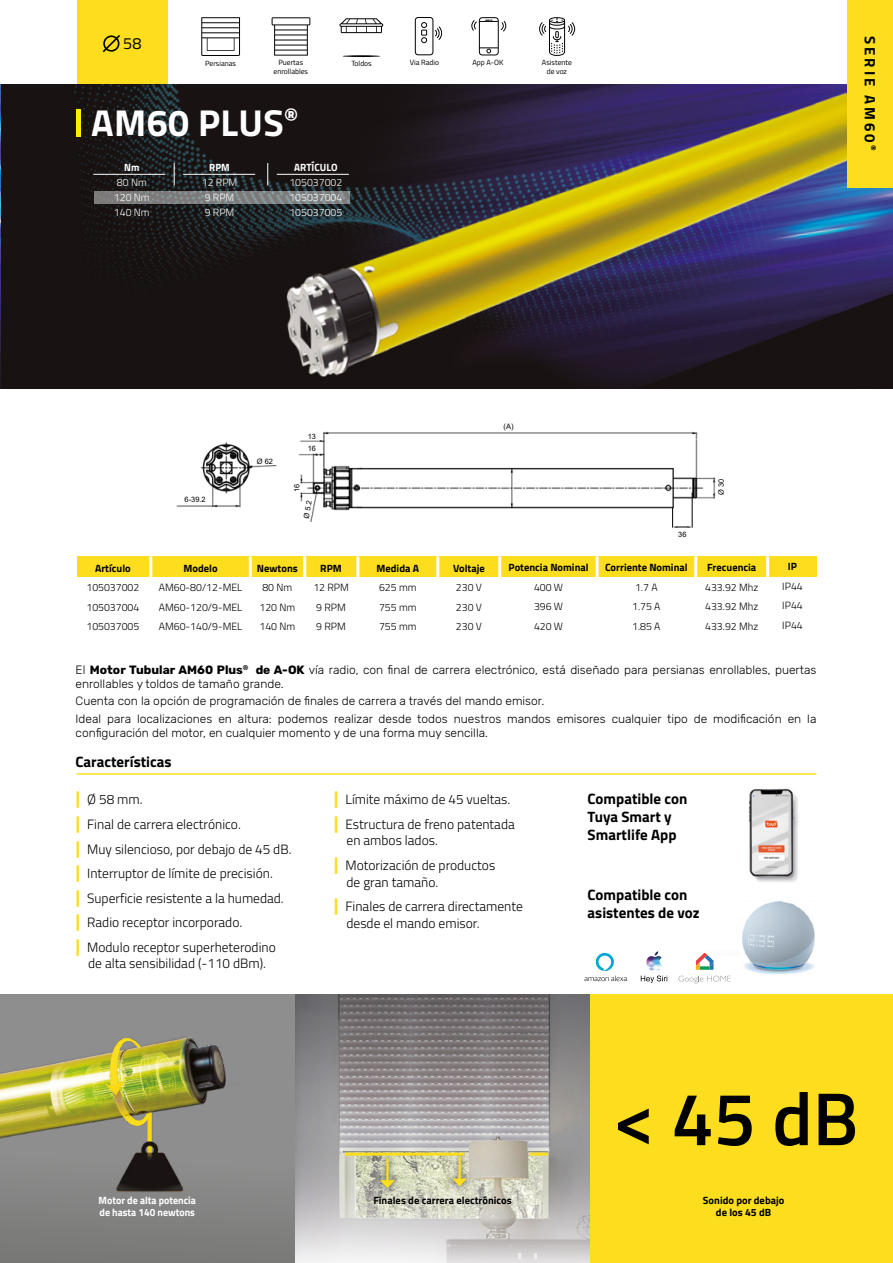
<style>
.page{position:relative;width:893px;height:1263px;background:#fff}
.page>*{position:absolute;margin:0;border:0;box-sizing:border-box;transform-origin:0 0}
.t1{font:600 75px "Titillium Web";color:#000}
.t2{font:700 37.5px "Titillium Web";letter-spacing:.01em;color:#fff}
.t3{font:16.2px "Titillium Web";color:#000}
.t4{font:700 15px/18px "Titillium Web";color:#000}
.t5{font:700 15px "Titillium Web";letter-spacing:.19em;color:#000}
.t6{font:300 13.5px/24.6px "Titillium Web";color:#000}
.t7{font:300 12px/13.5px "Rubik";color:#000}
.t8{font:300 10.5px/19.5px "Titillium Web";color:#000;text-align:justify}
.t9{font:700 10.5px/12.6px "Titillium Web";color:#000;text-align:center}
.t10{font:300 10.5px/15px "Titillium Web";color:#fff}
.t11{font:700 10.5px/12.6px "Titillium Web";color:#fff;scale:.95 1}
.t12{font:7.5px/9px "Titillium Web";color:#000;text-align:center}
.t13{font:7.5px/12.6px "Arial";color:#000}
.s1{font-weight:700}
.s2{font-weight:700;font-size:18px;color:#fcde1e}
</style>
<div class="page">
<img style="left:294px;top:994px;width:297px;height:269px">
<img style="left:0;top:84px;width:893px;height:304px">
<img style="left:704px;top:773px;width:113px;height:202px">
<svg style="left:584px;top:952px;width:43px;height:29px"></svg>
<img style="left:646px;top:956px;width:16px;height:14px">
<svg style="left:641px;top:975px;width:27px;height:8px"></svg>
<svg style="left:678px;top:953px;width:53px;height:30px"></svg>
<div style="left:77px;top:0;width:90px;height:83px;background:#fcde1e"></div>
<div style="left:591px;top:994px;width:302px;height:269px;background:#fcde1e"></div>
<div style="left:0;top:994px;width:294px;height:269px;background:#8e8e8e"></div>
<img style="left:0;top:1037px;width:226px;height:86px">
<svg style="left:0;top:1123px;width:294px;height:140px"></svg>
<hr style="left:77px;top:110px;width:4px;height:27px;background:#ffed00">
<svg style="left:103px;top:35px;width:17px;height:17px"></svg>
<div style="left:77px;top:556px;width:739px;height:21px;background:#fcde1e"></div>
<svg style="left:94px;top:191px;width:255px;height:12px;background:#7f8183"></svg>
<svg style="left:174px;top:163px;width:1px;height:23px"></svg>
<hr style="left:93px;top:174px;width:72px;height:1px;background:#fff">
<hr style="left:183px;top:174px;width:72px;height:1px;background:#fff">
<svg style="left:267px;top:163px;width:1px;height:23px"></svg>
<hr style="left:277px;top:174px;width:72px;height:1px;background:#fff">
<hr style="left:694px;top:556px;width:3px;height:43px;background:#fff">
<hr style="left:766px;top:556px;width:3px;height:43px;background:#fff">
<hr style="left:596px;top:556px;width:3px;height:43px;background:#fff">
<hr style="left:498px;top:556px;width:3px;height:43px;background:#fff">
<hr style="left:436px;top:556px;width:3px;height:43px;background:#fff">
<hr style="left:356px;top:556px;width:3px;height:43px;background:#fff">
<hr style="left:303px;top:556px;width:3px;height:43px;background:#fff">
<hr style="left:249px;top:556px;width:3px;height:43px;background:#fff">
<hr style="left:149px;top:556px;width:3px;height:43px;background:#fff">
<hr style="left:77px;top:773px;width:739px;height:2px;background:#fcde1e">
<svg style="left:201px;top:17px;width:39px;height:39px"></svg>
<svg style="left:272px;top:17px;width:38px;height:39px"></svg>
<svg style="left:539px;top:17px;width:36px;height:39px"></svg>
<svg style="left:471px;top:17px;width:35px;height:38px"></svg>
<svg style="left:415px;top:17px;width:28px;height:38px"></svg>
<hr style="left:342px;top:55px;width:38px;height:2px;background:#000;border-radius:50%">
<svg style="left:339px;top:18px;width:44px;height:15px"></svg>
<div style="left:372px;top:1151px;width:30px;height:45px;background:#000;opacity:.36"></div>
<hr style="left:386px;top:1158px;width:3px;height:24px;background:#fcde1e">
<svg style="left:380px;top:1180px;width:15px;height:8px"></svg>
<div style="left:445px;top:1149px;width:30px;height:45px;background:#000;opacity:.36"></div>
<hr style="left:458px;top:1157px;width:3px;height:23px;background:#fcde1e">
<svg style="left:452px;top:1178px;width:15px;height:8px"></svg>
<hr style="left:345px;top:1152px;width:119px;height:3px;background:#fcde1e">
<hr style="left:529px;top:1152px;width:19px;height:3px;background:#fcde1e">
<img style="left:176px;top:431px;width:540px;height:91px">
<hr style="left:692px;top:493px;width:1px;height:34px;background:#000">
<svg style="left:672px;top:508px;width:20px;height:20px"></svg>
<div style="left:848px;top:0;width:45px;height:187px;background:#fcde1e"></div>
<h3 class="t3" style="left:123px;top:32px;width:20px">58</h3>
<p class="t12" style="left:351px;top:59px;width:22px">Toldos</p>
<p class="t12" style="left:410px;top:58px;width:31px">Via Radio</p>
<p class="t12" style="left:472px;top:58px;width:32px">App A-OK</p>
<p class="t12" style="left:205px;top:58px;width:32px">Persianas</p>
<p class="t12" style="left:274px;top:58px;width:36px">Puertas enrollables</p>
<p class="t12" style="left:542px;top:58px;width:31px">Asistente de voz</p>
<h2 class="t2" style="left:91px;top:95px;width:208px">AM60 PLUS<sup>®</sup></h2>
<p class="t11" style="left:124px;top:160px;width:18px">Nm</p>
<p class="t10" style="left:114px;top:174px;width:37px">80 Nm<br>120 Nm<br>140 Nm</p>
<p class="t11" style="left:209px;top:160px;width:23px">RPM</p>
<p class="t10" style="left:202px;top:174px;width:37px">12 RPM<br>9 RPM<br>9 RPM</p>
<p class="t11" style="left:294px;top:160px;width:47px">ARTÍCULO</p>
<p class="t10" style="left:289px;top:174px;width:54px;text-align:justify">105037002<br>105037004<br>105037005</p>
<p class="t5" style="left:882px;top:36px;width:116px;rotate:90deg">SERIE AM60 <sup>®</sup></p>
<p class="t9" style="left:95px;top:561px;width:37px">Artículo</p>
<p class="t8" style="left:86px;top:577px;width:54px">105037002<br>105037004<br>105037005</p>
<p class="t13" style="left:185px;top:493px;width:23px">6-39.2</p>
<p class="t13" style="left:257px;top:455px;width:18px">Ø 62</p>
<p class="t13" style="left:308px;top:430px;width:10px">13<br>16</p>
<p class="t13" style="left:290px;top:492px;width:10px;rotate:-90deg">16</p>
<p class="t13" style="left:300px;top:518px;width:20px;rotate:-80deg">Ø 5.2</p>
<p class="t9" style="left:184px;top:561px;width:36px">Modelo</p>
<p class="t8" style="left:159px;top:577px;width:85px">AM60-80/12-MEL AM60-120/9-MEL AM60-140/9-MEL</p>
<p class="t9" style="left:257px;top:561px;width:42px">Newtons</p>
<p class="t8" style="left:259px;top:577px;width:37px;text-align:left">80 Nm<br>120 Nm<br>140 Nm</p>
<p class="t9" style="left:320px;top:561px;width:23px">RPM</p>
<p class="t8" style="left:313px;top:577px;width:37px;text-align:left">12 RPM<br>9 RPM<br>9 RPM</p>
<p class="t9" style="left:377px;top:561px;width:44px">Medida A</p>
<p class="t8" style="left:379px;top:577px;width:39px">625 mm 755 mm 755 mm</p>
<p class="t9" style="left:453px;top:561px;width:33px">Voltaje</p>
<p class="t8" style="left:456px;top:577px;width:28px">230 V 230 V 230 V</p>
<p class="t13" style="left:504px;top:420px;width:11px">(A)</p>
<p class="t9" style="left:508px;top:561px;width:82px">Potencia Nominal</p>
<p class="t8" style="left:534px;top:577px;width:31px">400 W 396 W 420 W</p>
<p class="t13" style="left:678px;top:528px;width:10px">36</p>
<p class="t9" style="left:605px;top:561px;width:84px">Corriente Nominal</p>
<p class="t8" style="left:632px;top:577px;width:30px;text-align:left">1.7 A<br>1.75 A<br>1.85 A</p>
<p class="t13" style="left:715px;top:495px;width:18px;rotate:-90deg">Ø 30</p>
<p class="t9" style="left:707px;top:561px;width:51px">Frecuencia</p>
<p class="t8" style="left:705px;top:577px;width:55px">433.92 Mhz 433.92 Mhz 433.92 Mhz</p>
<p class="t9" style="left:788px;top:559px;width:11px">IP</p>
<p class="t8" style="left:782px;top:576px;width:22px">IP44<br>IP44<br>IP44</p>
<p class="t7" style="left:76px;top:664px;width:742px">El <span class="s1">Motor Tubular AM60 Plus</span><sup>®</sup> <span class="s1">de A-OK</span> vía radio, con final de carrera electrónico, está diseñado para persianas enrollables, puertas enrollables y toldos de tamaño grande.</p>
<p class="t7" style="left:76px;top:693px;width:742px;line-height:17.7px">Cuenta con la opción de programación de finales de carrera a través del mando emisor.<br>Ideal para localizaciones en altura: podemos realizar desde todos nuestros mandos emisores cualquier tipo de modificación en la</p>
<p class="t7" style="left:76px;top:726px;width:414px">configuración del motor, en cualquier momento y de una forma muy sencilla.</p>
<p class="t4" style="left:75px;top:752px;width:98px">Características</p>
<p class="t6" style="left:75px;top:787px;width:217px"><span class="s2">|</span> Ø 58 mm.<br><span class="s2">|</span> Final de carrera electrónico.<br><span class="s2">|</span> Muy silencioso, por debajo de 45 dB. <span class="s2">|</span> Interruptor de límite de precisión.<br><span class="s2">|</span> Superficie resistente a la humedad. <span class="s2">|</span> Radio receptor incorporado.<br><span class="s2">|</span> Modulo receptor superheterodino</p>
<p class="t6" style="left:88px;top:951px;width:179px">de alta sensibilidad (-110 dBm).</p>
<p class="t6" style="left:334px;top:787px;width:183px"><span class="s2">|</span> Límite máximo de 45 vueltas. <span class="s2">|</span> Estructura de freno patentada</p>
<p class="t6" style="left:334px;top:828px;width:163px;text-indent:13px">en ambos lados.<br><span class="s2">|</span> Motorización de productos</p>
<p class="t6" style="left:334px;top:869px;width:191px;text-indent:13px">de gran tamaño.<br><span class="s2">|</span> Finales de carrera directamente</p>
<p class="t6" style="left:347px;top:910px;width:134px">desde el mando emisor.</p>
<p class="t11" style="left:99px;top:1193px;width:104px">Motor de alta potencia de hasta 140 newtons</p>
<p class="t9" style="left:373px;top:1193px;width:140px">Finales de carrera electrónicos</p>
<p class="t4" style="left:588px;top:788px;width:101px">Compatible con<br>Tuya Smart y<br>Smartlife App</p>
<p class="t4" style="left:588px;top:885px;width:113px">Compatible con asistentes de voz</p>
<h1 class="t1" style="left:613px;top:1062px;width:247px">&lt; 45 dB</h1>
<p class="t9" style="left:703px;top:1193px;width:83px">Sonido por debajo de los 45 dB</p>
</div>
